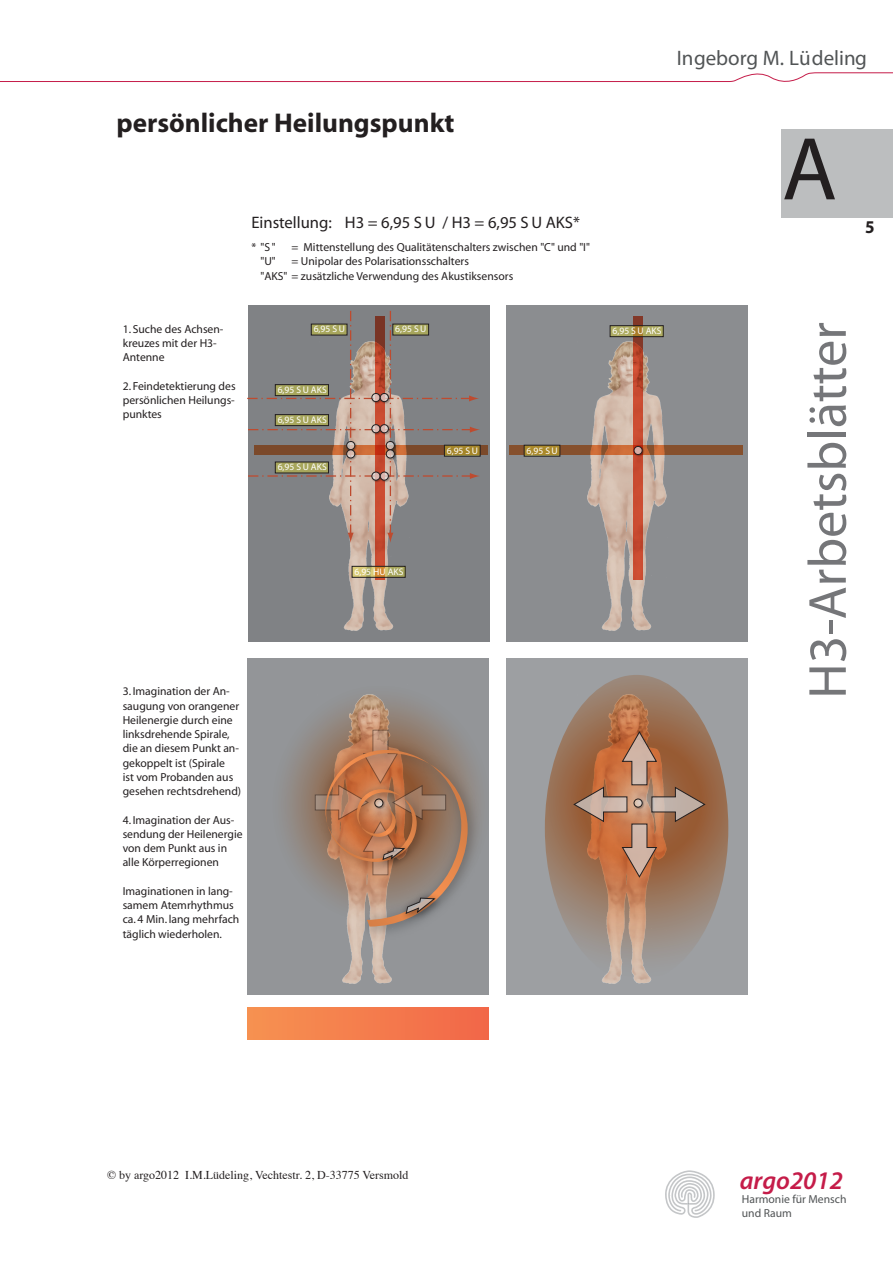
<style>
.page{position:relative;width:893px;height:1263px;background:#fff}
.page>*{position:absolute;margin:0;border:0;box-sizing:border-box;transform-origin:0 0}
.t1{font:90px "Myriad Pro";color:#231f20}
.t2{font:54px "Myriad Pro";color:#757679}
.t3{font:700 27.15px "Myriad";color:#231f20}
.t4{font:italic 600 25.5px "Myriad Pro";color:#c51c49}
.t5{font:21px "Myriad Pro";color:#515455}
.t6{font:700 18px "Myriad";color:#231f20;scale:.95 1}
.t7{font:16.65px "Myriad";color:#231f20}
.t8{font:12px "Times";color:#231f20}
.t9{font:11.7px/14.2px "Myriad";color:#231f20}
.t10{font:11.7px "Myriad Pro";color:#515455}
.t11{font:9.6px "Myriad";color:#fff}
</style>
<div class="page">
<div style="left:781px;top:129px;width:111px;height:89px;background:#bcbebf"></div>
<svg style="left:665px;top:1170px;width:50px;height:48px"></svg>
<svg style="left:0;top:72px;width:893px;height:11px"></svg>
<div style="left:248px;top:305px;width:241px;height:337px;background:#808285"></div>
<img style="left:343px;top:543px;width:63px;height:88px">
<svg style="left:480px;top:446px;width:7px;height:9px"></svg>
<svg style="left:375px;top:543px;width:10px;height:37px"></svg>
<svg style="left:247px;top:311px;width:233px;height:232px"></svg>
<img style="left:370px;top:392px;width:9px;height:14px">
<svg style="left:372px;top:393px;width:8px;height:9px"></svg>
<div style="left:371px;top:393px;width:9px;height:9px;border:1px solid #231f20;border-radius:50%"></div>
<img style="left:345px;top:440px;width:14px;height:8px">
<svg style="left:347px;top:441px;width:8px;height:9px"></svg>
<div style="left:346px;top:441px;width:9px;height:9px;border:1px solid #231f20;border-radius:50%"></div>
<img style="left:345px;top:448px;width:14px;height:14px">
<svg style="left:347px;top:450px;width:8px;height:8px"></svg>
<div style="left:346px;top:449px;width:9px;height:9px;border:1px solid #231f20;border-radius:50%"></div>
<img style="left:385px;top:440px;width:14px;height:8px">
<svg style="left:386px;top:441px;width:8px;height:9px"></svg>
<div style="left:386px;top:441px;width:9px;height:9px;border:1px solid #231f20;border-radius:50%"></div>
<img style="left:385px;top:448px;width:14px;height:14px">
<svg style="left:386px;top:450px;width:8px;height:8px"></svg>
<div style="left:386px;top:449px;width:9px;height:9px;border:1px solid #231f20;border-radius:50%"></div>
<img style="left:379px;top:392px;width:14px;height:14px">
<svg style="left:380px;top:393px;width:8px;height:9px"></svg>
<div style="left:380px;top:393px;width:9px;height:9px;border:1px solid #231f20;border-radius:50%"></div>
<img style="left:370px;top:423px;width:9px;height:14px">
<svg style="left:372px;top:425px;width:8px;height:8px"></svg>
<div style="left:371px;top:424px;width:9px;height:9px;border:1px solid #231f20;border-radius:50%"></div>
<img style="left:379px;top:423px;width:14px;height:14px">
<svg style="left:380px;top:425px;width:8px;height:8px"></svg>
<div style="left:380px;top:424px;width:9px;height:9px;border:1px solid #231f20;border-radius:50%"></div>
<img style="left:370px;top:471px;width:9px;height:14px">
<svg style="left:372px;top:472px;width:8px;height:8px"></svg>
<div style="left:371px;top:472px;width:9px;height:8px;border:1px solid #231f20;border-radius:50%"></div>
<img style="left:379px;top:471px;width:14px;height:14px">
<svg style="left:380px;top:472px;width:8px;height:8px"></svg>
<div style="left:380px;top:472px;width:9px;height:8px;border:1px solid #231f20;border-radius:50%"></div>
<div style="left:275px;top:385px;width:53px;height:11px;background:#a7a65c"></div>
<div style="left:275px;top:384px;width:54px;height:12px;border:1px solid #231f20"></div>
<div style="left:311px;top:324px;width:36px;height:11px;background:#a7a65c"></div>
<div style="left:311px;top:324px;width:36px;height:11px;border:1px solid #231f20"></div>
<div style="left:393px;top:324px;width:36px;height:11px;background:#a7a65c"></div>
<div style="left:392px;top:324px;width:37px;height:11px;border:1px solid #231f20"></div>
<div style="left:444px;top:445px;width:36px;height:11px;background:#a58629"></div>
<div style="left:444px;top:445px;width:36px;height:11px;border:1px solid #231f20"></div>
<div style="left:275px;top:415px;width:53px;height:11px;background:#a7a65c"></div>
<div style="left:275px;top:414px;width:54px;height:12px;border:1px solid #231f20"></div>
<div style="left:275px;top:462px;width:53px;height:11px;background:#a7a65c"></div>
<svg style="left:354px;top:568px;width:50px;height:8px"></svg>
<div style="left:352px;top:566px;width:54px;height:12px;border:1px solid #231f20"></div>
<div style="left:506px;top:305px;width:241px;height:337px;background:#8b8d90"></div>
<img style="left:577px;top:326px;width:99px;height:305px">
<svg style="left:509px;top:446px;width:234px;height:9px;background:#98572f"></svg>
<svg style="left:633px;top:316px;width:10px;height:264px;background:#c1482e"></svg>
<div style="left:524px;top:445px;width:36px;height:11px;background:#ab8a2b"></div>
<div style="left:524px;top:445px;width:36px;height:11px;border:1px solid #231f20"></div>
<svg style="left:612px;top:327px;width:50px;height:8px"></svg>
<div style="left:610px;top:325px;width:54px;height:12px;border:1px solid #231f20"></div>
<img style="left:632px;top:445px;width:14px;height:14px">
<div style="left:634px;top:446px;width:8px;height:9px;background:#d8aca4;border-radius:50%"></div>
<div style="left:634px;top:446px;width:8px;height:9px;border:1px solid #231f20;border-radius:50%"></div>
<div style="left:506px;top:658px;width:241px;height:336px;background:#9d9fa2"></div>
<div style="left:247px;top:658px;width:241px;height:336px;background:#939598"></div>
<img style="left:342px;top:926px;width:50px;height:58px">
<svg style="left:284px;top:686px;width:205px;height:236px"></svg>
<img style="left:352px;top:749px;width:134px;height:195px">
<img style="left:312px;top:737px;width:3px;height:104px">
<svg style="left:315px;top:730px;width:153px;height:196px;background:#a57d65"></svg>
<svg style="left:545px;top:675px;width:183px;height:306px"></svg>
<svg style="left:572px;top:730px;width:135px;height:149px;background:#ac7452"></svg>
<div style="left:247px;top:1007px;width:241px;height:33px;background:linear-gradient(to right,#f69251,#f26748)"></div>
<h3 class="t5" style="left:677px;top:45px;width:192px">Ingeborg M. Lüdeling</h3>
<h3 class="t3" style="left:116px;top:109px;width:340px">persönlicher Heilungspunkt</h3>
<h3 class="t7" style="left:251px;top:215px;width:330px">Einstellung: H3 = 6,95 S U / H3 = 6,95 S U AKS*</h3>
<p class="t9" style="left:251px;top:241px;width:26px">* "S"</p>
<p class="t9" style="left:292px;top:241px;width:300px">= Mittenstellung des Qualitätenschalters zwischen "C" und "I"</p>
<p class="t9" style="left:260px;top:255px;width:17px">"U"</p>
<p class="t9" style="left:260px;top:255px;width:254px;text-indent:31px">= Unipolar des Polarisationsschalters<br>"AKS" = zusätzliche Verwendung des Akustiksensors</p>
<p class="t9" style="left:123px;top:322px;width:102px">1. Suche des Achsen-</p>
<p class="t11" style="left:612px;top:326px;width:51px">6,95 S U AKS</p>
<p class="t9" style="left:123px;top:336px;width:96px">kreuzes mit der H3-<br>Antenne</p>
<p class="t9" style="left:123px;top:379px;width:114px;text-align:justify">2. Feindetektierung des persönlichen Heilungs&shy;punktes</p>
<p class="t11" style="left:314px;top:324px;width:33px">6,95 S U</p>
<p class="t11" style="left:395px;top:324px;width:33px">6,95 S U</p>
<p class="t11" style="left:278px;top:385px;width:51px">6,95 S U AKS</p>
<p class="t11" style="left:278px;top:415px;width:51px">6,95 S U AKS</p>
<p class="t11" style="left:278px;top:462px;width:51px">6,95 S U AKS</p>
<p class="t11" style="left:447px;top:446px;width:33px">6,95 S U</p>
<p class="t11" style="left:527px;top:446px;width:33px">6,95 S U</p>
<p class="t9" style="left:123px;top:685px;width:120px">3. Imagination der An&shy;saugung von orangener<br>Heilenergie durch eine linksdrehende Spirale, die an diesem Punkt an&shy;gekoppelt ist (Spirale<br>ist vom Probanden aus gesehen rechtsdrehend)</p>
<p class="t9" style="left:123px;top:813px;width:121px">4. Imagination der Aus&shy;sendung der Heilenergie von dem Punkt aus in alle Körperregionen</p>
<p class="t9" style="left:123px;top:884px;width:118px">Imaginationen in lang&shy;samem Atemrhythmus ca. 4 Min. lang mehrfach täglich wiederholen.</p>
<p class="t11" style="left:354px;top:567px;width:51px">6,95 HU AKS</p>
<h1 class="t1" style="left:782px;top:114px;width:57px">A</h1>
<h3 class="t6" style="left:865px;top:218px;width:11px">5</h3>
<h2 class="t2" style="left:794px;top:699px;width:378px;rotate:-90deg">H3-Arbetsblätter</h2>
<p class="t8" style="left:107px;top:1164px;width:303px">© by argo2012 I.M.Lüdeling, Vechtestr. 2, D-33775 Versmold</p>
<h3 class="t4" style="left:740px;top:1164px;width:105px">argo2012</h3>
<p class="t10" style="left:742px;top:1191px;width:106px">Harmonie für Mensch</p>
<p class="t10" style="left:742px;top:1205px;width:52px">und Raum</p>
</div>
